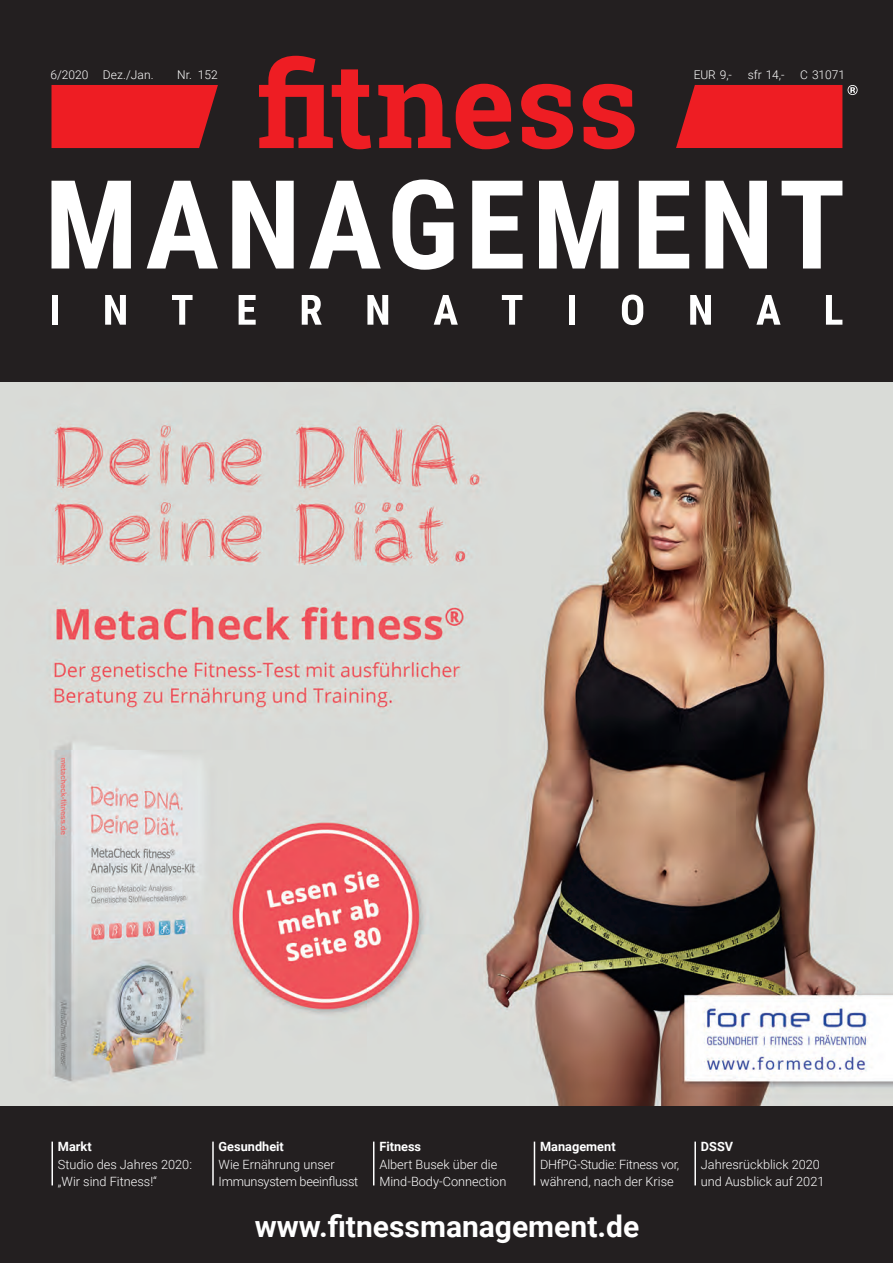
<style>
.page{position:relative;width:893px;height:1263px;background:#231f20}
.page>*{position:absolute;margin:0;border:0;box-sizing:border-box;transform-origin:0 0}
.t1{font:700 30px "Roboto";color:#fff}
.t2{font:300 12.75px/16.5px "Roboto";color:#fff}
.t3{font:300 12.75px/16.5px "Roboto";letter-spacing:-.02em;color:#fff}
.t4{font:700 12.75px "Roboto";color:#fff}
.t5{font:300 12px "Roboto";color:#fff}
</style>
<div class="page">
<svg style="left:259px;top:56px;width:112px;height:93px"></svg>
<svg style="left:378px;top:84px;width:133px;height:65px"></svg>
<svg style="left:521px;top:84px;width:52px;height:65px"></svg>
<svg style="left:583px;top:84px;width:52px;height:65px"></svg>
<div style="left:52px;top:295px;width:5px;height:30px;background:#fff"></div>
<svg style="left:105px;top:295px;width:21px;height:30px"></svg>
<svg style="left:172px;top:295px;width:21px;height:30px"></svg>
<svg style="left:239px;top:295px;width:17px;height:30px"></svg>
<svg style="left:302px;top:295px;width:20px;height:30px"></svg>
<svg style="left:367px;top:295px;width:21px;height:30px"></svg>
<svg style="left:434px;top:295px;width:24px;height:30px"></svg>
<svg style="left:502px;top:295px;width:20px;height:30px"></svg>
<div style="left:569px;top:295px;width:6px;height:30px;background:#fff"></div>
<svg style="left:622px;top:295px;width:21px;height:30px"></svg>
<svg style="left:690px;top:295px;width:21px;height:30px"></svg>
<svg style="left:756px;top:295px;width:24px;height:30px"></svg>
<svg style="left:826px;top:295px;width:16px;height:30px"></svg>
<svg style="left:52px;top:181px;width:79px;height:87px"></svg>
<svg style="left:147px;top:181px;width:71px;height:87px"></svg>
<svg style="left:232px;top:181px;width:62px;height:87px"></svg>
<svg style="left:309px;top:181px;width:72px;height:87px"></svg>
<svg style="left:392px;top:179px;width:61px;height:91px"></svg>
<svg style="left:472px;top:181px;width:51px;height:87px"></svg>
<svg style="left:539px;top:181px;width:79px;height:87px"></svg>
<svg style="left:639px;top:181px;width:50px;height:87px"></svg>
<svg style="left:705px;top:181px;width:62px;height:87px"></svg>
<svg style="left:782px;top:181px;width:60px;height:87px"></svg>
<div style="left:52px;top:85px;width:166px;height:63px;background:#ee1d23"></div>
<svg style="left:676px;top:85px;width:182px;height:63px;background:#d21e23"></svg>
<img style="left:0;top:383px;width:893px;height:722px">
<hr style="left:534px;top:1141px;width:1px;height:44px;background:#fff">
<hr style="left:694px;top:1141px;width:2px;height:44px;background:#fff">
<hr style="left:373px;top:1141px;width:1px;height:44px;background:#fff">
<hr style="left:212px;top:1141px;width:2px;height:44px;background:#fff">
<hr style="left:52px;top:1141px;width:1px;height:44px;background:#fff">
<p class="t5" style="left:50px;top:66px;width:105px">6/2020 Dez./Jan.</p>
<p class="t5" style="left:177px;top:66px;width:42px">Nr. 152</p>
<p class="t5" style="left:694px;top:66px;width:40px">EUR 9,-</p>
<p class="t5" style="left:748px;top:66px;width:38px">sfr 14,-</p>
<p class="t5" style="left:800px;top:66px;width:46px">C 31071</p>
<p class="t4" style="left:58px;top:1137px;width:35px">Markt</p>
<p class="t2" style="left:58px;top:1156px;width:136px">Studio des Jahres 2020: „Wir sind Fitness!“</p>
<p class="t4" style="left:219px;top:1137px;width:67px">Gesundheit</p>
<p class="t3" style="left:219px;top:1156px;width:141px">Wie Ernährung unser<br>Immunsystem beeinflusst</p>
<p class="t4" style="left:379px;top:1137px;width:43px">Fitness</p>
<p class="t2" style="left:379px;top:1156px;width:129px">Albert Busek über die<br>Mind-Body-Connection</p>
<p class="t4" style="left:540px;top:1137px;width:77px">Management</p>
<p class="t3" style="left:540px;top:1156px;width:141px">DHfPG-Studie: Fitness vor, während, nach der Krise</p>
<h1 class="t1" style="left:255px;top:1205px;width:386px">www.fitnessmanagement.de</h1>
<p class="t4" style="left:701px;top:1137px;width:34px">DSSV</p>
<p class="t2" style="left:701px;top:1156px;width:125px">Jahresrückblick 2020 und Ausblick auf 2021</p>
</div>
